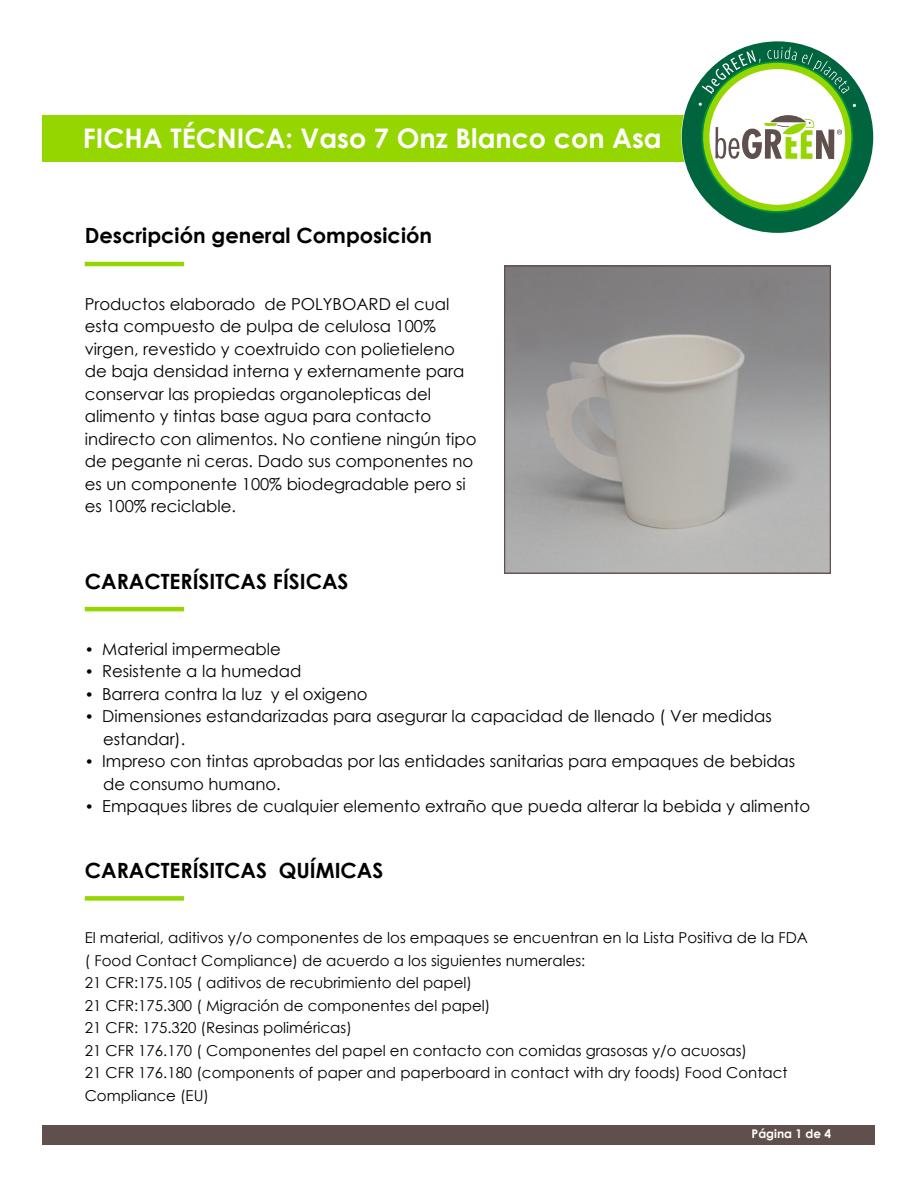
<style>
.page{position:relative;width:918px;height:1188px;background:#fff}
.page>*{position:absolute;margin:0;border:0;box-sizing:border-box;transform-origin:0 0}
.t1{font:700 27px "Century Gothic";color:#fff}
.t2{font:700 21px "Century Gothic";color:#000}
.t3{font:16.5px/22.5px "Century Gothic";color:#000}
.t4{font:15px/22.5px "Century Gothic";color:#000}
.t5{font:700 12px "Century Gothic";color:#fff}
.s1{font-size:15px}
</style>
<div class="page">
<div style="left:42px;top:116px;width:752px;height:46px;background:#95d600"></div>
<hr style="left:85px;top:262px;width:99px;height:4px;background:#95d600">
<hr style="left:85px;top:607px;width:99px;height:4px;background:#95d600">
<div style="left:42px;top:1125px;width:833px;height:20px;background:#60504d"></div>
<div style="left:85px;top:896px;width:99px;height:5px;background:#95d600"></div>
<img style="left:506px;top:268px;width:323px;height:304px">
<div style="left:504px;top:266px;width:327px;height:308px;border:1px solid #60504d"></div>
<div style="left:681px;top:41px;width:193px;height:192px;background:#00643e;border-radius:50%"></div>
<svg style="left:702px;top:50px;width:58px;height:44px"></svg>
<svg style="left:767px;top:47px;width:83px;height:47px"></svg>
<div style="left:704px;top:64px;width:146px;height:146px;background:#95d600;border-radius:50%"></div>
<div style="left:706px;top:66px;width:142px;height:142px;background:#fff;border-radius:50%"></div>
<div style="left:703px;top:63px;width:149px;height:148px;border:6px solid #95d600;border-radius:50%"></div>
<svg style="left:715px;top:115px;width:127px;height:44px"></svg>
<h1 class="t1" style="left:83px;top:117px;width:580px">FICHA TÉCNICA: Vaso 7 Onz Blanco con Asa</h1>
<p class="t2" style="left:85px;top:220px;width:349px">Descripción general Composición</p>
<p class="t3" style="left:85px;top:292px;width:393px">Productos elaborado de POLYBOARD el cual esta compuesto de pulpa de celulosa 100% virgen, revestido y coextruido con polietieleno de baja densidad interna y externamente para conservar las propiedas organolepticas del alimento y tintas base agua para contacto indirecto con alimentos. No contiene ningún tipo de pegante ni ceras. Dado sus componentes no es un componente 100% biodegradable pero si es 100% reciclable.</p>
<p class="t2" style="left:85px;top:565px;width:265px">CARACTERÍSITCAS FÍSICAS</p>
<p class="t3" style="left:85px;top:637px;width:198px"><span class="s1">•</span> Material impermeable</p>
<p class="t3" style="left:85px;top:660px;width:218px"><span class="s1">•</span> Resistente a la humedad</p>
<p class="t3" style="left:85px;top:682px;width:284px"><span class="s1">•</span> Barrera contra la luz y el oxigeno</p>
<p class="t3" style="left:103px;top:705px;width:670px;text-indent:-18px"><span class="s1">•</span> Dimensiones estandarizadas para asegurar la capacidad de llenado ( Ver medidas estandar).</p>
<p class="t3" style="left:103px;top:750px;width:694px;text-indent:-18px"><span class="s1">•</span> Impreso con tintas aprobadas por las entidades sanitarias para empaques de bebidas de consumo humano.</p>
<p class="t3" style="left:85px;top:795px;width:727px"><span class="s1">•</span> Empaques libres de cualquier elemento extraño que pueda alterar la bebida y alimento</p>
<p class="t2" style="left:85px;top:854px;width:300px">CARACTERÍSITCAS QUÍMICAS</p>
<p class="t4" style="left:85px;top:926px;width:725px">El material, aditivos y/o componentes de los empaques se encuentran en la Lista Positiva de la FDA ( Food Contact Compliance) de acuerdo a los siguientes numerales:<br>21 CFR:175.105 ( aditivos de recubrimiento del papel)<br>21 CFR:175.300 ( Migración de componentes del papel)<br>21 CFR: 175.320 (Resinas poliméricas)<br>21 CFR 176.170 ( Componentes del papel en contacto con comidas grasosas y/o acuosas)<br>21 CFR 176.180 (components of paper and paperboard in contact with dry foods) Food Contact Compliance (EU)</p>
<p class="t5" style="left:752px;top:1125px;width:81px">Página 1 de 4</p>
</div>
